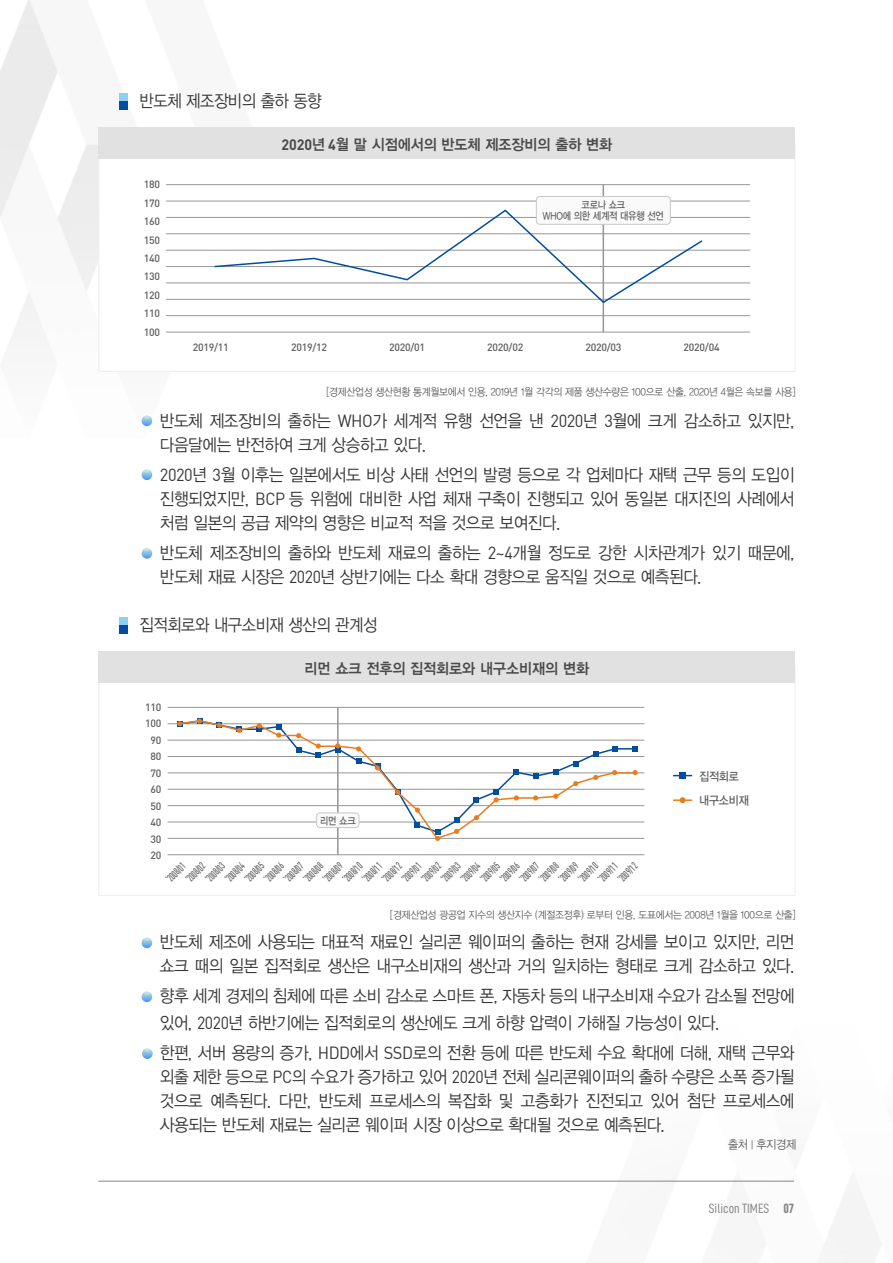
<style>
.page{position:relative;width:893px;height:1263px;background:#fff}
.page>*{position:absolute;margin:0;border:0;box-sizing:border-box;transform-origin:0 0}
.t1{font:17.25px/24px "YDVYGO Std 12";letter-spacing:-.025em;color:#363636;scale:.92 1}
.t2{font:17.25px "YDVYGO Std 12";letter-spacing:-.025em;color:#363636;scale:.9 1}
.t3{font:15px "YDVYGO Std 14";letter-spacing:-.005em;color:#4a4a4b;scale:.95 1}
.t4{font:13.5px "D DIN Condensed";color:#858586}
.t5{font:12px/24.3px "YDVYGO Std 13";letter-spacing:-.025em;color:#5e5e5f;scale:.92 1}
.t6{font:12px "YDVYGO Std 12";letter-spacing:-.025em;color:#5e5e5f;scale:.92 1}
.t7{font:500 condensed 10.5px "DIN Pro";color:#5e5e5f;scale:.86 1}
.t8{font:10.5px "YDVYGO Std 12";letter-spacing:-.025em;color:#5e5e5f;scale:.92 1}
.t9{font:500 10.5px/16.5px "DIN";letter-spacing:-.025em;color:#5e5e5f;text-align:center}
.t10{font:10.5px/11.4px "YDVYGO Std 13";letter-spacing:-.025em;color:#5e5e5f;text-align:center;scale:.86 1}
.s1{font-family:"DIN";font-weight:700}
.s2{font-family:"DIN"}
.s3{font-size:10.5px}
.s4{font-family:"D DIN Condensed Bold"}
</style>
<div class="page">
<hr style="left:98px;top:1181px;width:696px;height:1px;background:#858586">
<div style="left:98px;top:142px;width:697px;height:230px;background:#fff;border:1px solid #eeeeef"></div>
<div style="left:99px;top:128px;width:696px;height:31px;background:#e1e1e1"></div>
<svg style="left:142px;top:415px;width:10px;height:11px"></svg>
<svg style="left:142px;top:469px;width:10px;height:11px"></svg>
<svg style="left:142px;top:548px;width:10px;height:11px"></svg>
<div style="left:119px;top:93px;width:9px;height:9px;background:#8cd2f0"></div>
<div style="left:119px;top:102px;width:9px;height:8px;background:#014da1"></div>
<div style="left:98px;top:666px;width:697px;height:230px;background:#fff;border:1px solid #eeeeef"></div>
<div style="left:99px;top:652px;width:696px;height:31px;background:#e1e1e1"></div>
<svg style="left:142px;top:937px;width:10px;height:11px"></svg>
<svg style="left:142px;top:991px;width:10px;height:11px"></svg>
<svg style="left:142px;top:1048px;width:11px;height:11px"></svg>
<div style="left:119px;top:617px;width:9px;height:9px;background:#8cd2f0"></div>
<div style="left:119px;top:626px;width:9px;height:8px;background:#014da1"></div>
<svg style="left:674px;top:773px;width:18px;height:6px"></svg>
<svg style="left:674px;top:797px;width:18px;height:6px"></svg>
<hr style="left:168px;top:854px;width:476px;height:1px;background:#969696">
<hr style="left:168px;top:822px;width:476px;height:1px;background:#969696">
<hr style="left:168px;top:838px;width:476px;height:1px;background:#969696">
<hr style="left:168px;top:805px;width:476px;height:1px;background:#969696">
<hr style="left:168px;top:789px;width:476px;height:1px;background:#969696">
<hr style="left:168px;top:756px;width:476px;height:1px;background:#969696">
<hr style="left:168px;top:773px;width:476px;height:1px;background:#969696">
<hr style="left:168px;top:740px;width:476px;height:1px;background:#969696">
<hr style="left:168px;top:723px;width:476px;height:1px;background:#969696">
<hr style="left:168px;top:707px;width:476px;height:1px;background:#969696">
<hr style="left:337px;top:707px;width:2px;height:148px;background:#969696">
<svg style="left:178px;top:719px;width:459px;height:121px"></svg>
<svg style="left:177px;top:721px;width:5px;height:5px"></svg>
<svg style="left:197px;top:718px;width:5px;height:6px"></svg>
<svg style="left:217px;top:723px;width:5px;height:5px"></svg>
<svg style="left:237px;top:726px;width:5px;height:7px"></svg>
<svg style="left:257px;top:723px;width:5px;height:9px"></svg>
<svg style="left:276px;top:724px;width:5px;height:14px"></svg>
<svg style="left:296px;top:733px;width:5px;height:5px"></svg>
<svg style="left:316px;top:743px;width:5px;height:15px"></svg>
<svg style="left:335px;top:743px;width:5px;height:9px"></svg>
<svg style="left:356px;top:746px;width:5px;height:5px"></svg>
<svg style="left:375px;top:763px;width:5px;height:7px"></svg>
<svg style="left:395px;top:789px;width:5px;height:6px"></svg>
<svg style="left:415px;top:807px;width:5px;height:6px"></svg>
<svg style="left:435px;top:829px;width:5px;height:12px"></svg>
<svg style="left:454px;top:829px;width:5px;height:5px"></svg>
<svg style="left:474px;top:815px;width:5px;height:5px"></svg>
<svg style="left:494px;top:790px;width:5px;height:12px"></svg>
<svg style="left:514px;top:795px;width:5px;height:5px"></svg>
<svg style="left:533px;top:795px;width:5px;height:5px"></svg>
<svg style="left:553px;top:794px;width:5px;height:5px"></svg>
<svg style="left:573px;top:781px;width:5px;height:5px"></svg>
<svg style="left:593px;top:775px;width:5px;height:5px"></svg>
<svg style="left:612px;top:770px;width:5px;height:5px"></svg>
<svg style="left:633px;top:770px;width:5px;height:5px"></svg>
<hr style="left:166px;top:332px;width:584px;height:1px;background:#969696">
<hr style="left:166px;top:299px;width:584px;height:1px;background:#969696">
<hr style="left:166px;top:315px;width:584px;height:1px;background:#969696">
<hr style="left:166px;top:283px;width:584px;height:1px;background:#969696">
<hr style="left:166px;top:266px;width:584px;height:1px;background:#969696">
<hr style="left:166px;top:234px;width:584px;height:1px;background:#969696">
<hr style="left:166px;top:250px;width:584px;height:1px;background:#969696">
<hr style="left:166px;top:217px;width:584px;height:1px;background:#969696">
<hr style="left:166px;top:201px;width:584px;height:1px;background:#969696">
<hr style="left:166px;top:184px;width:584px;height:1px;background:#969696">
<hr style="left:603px;top:185px;width:1px;height:147px;background:#969696">
<svg style="left:214px;top:209px;width:490px;height:95px"></svg>
<div style="left:536px;top:196px;width:134px;height:28px;background:#fafafa;border-radius:3px"></div>
<div style="left:536px;top:196px;width:135px;height:29px;border:1px solid #c8c8c9;border-radius:3px"></div>
<p class="t2" style="left:140px;top:92px;width:204px">반도체 제조장비의 출하 동향</p>
<p class="t9" style="left:144px;top:175px;width:18px;line-height:18.5px;text-align:justify">180<br>170<br>160<br>150<br>140<br>130<br>120<br>110<br>100</p>
<p class="t3" style="left:281px;top:137px;width:350px"><span class="s1">2020</span>년 <span class="s1">4</span>월 말 시점에서의 반도체 제조장비의 출하 변화</p>
<p class="t10" style="left:543px;top:199px;width:142px">코로나 쇼크<br>WHO에 의한 세계적 대유행 선언</p>
<p class="t9" style="left:193px;top:339px;width:37px">2019/11</p>
<p class="t9" style="left:291px;top:339px;width:37px">2019/12</p>
<p class="t9" style="left:389px;top:339px;width:37px">2020/01</p>
<p class="t9" style="left:487px;top:339px;width:37px">2020/02</p>
<p class="t9" style="left:585px;top:339px;width:37px">2020/03</p>
<p class="t9" style="left:684px;top:339px;width:37px">2020/04</p>
<p class="t8" style="left:326px;top:386px;width:512px">[경제산업성 생산현황 통계월보에서 인용, 2019년 1월 각각의 제품 생산수량은 100으로 산출, 2020년 4월은 속보를 사용]</p>
<p class="t1" style="left:160px;top:409px;width:691px">반도체 제조장비의 출하는 <span class="s2">WHO</span>가 세계적 유행 선언을 낸 <span class="s2">2020</span>년 <span class="s2">3</span>월에 크게 감소하고 있지만, 다음달에는 반전하여 크게 상승하고 있다.</p>
<p class="t1" style="left:160px;top:463px;width:691px;text-align:justify"><span class="s2">2020</span>년 <span class="s2">3</span>월 이후는 일본에서도 비상 사태 선언의 발령 등으로 각 업체마다 재택 근무 등의 도입이 진행되었지만, <span class="s2">BCP</span> 등 위험에 대비한 사업 체재 구축이 진행되고 있어 동일본 대지진의 사례에서 처럼 일본의 공급 제약의 영향은 비교적 적을 것으로 보여진다.</p>
<p class="t1" style="left:160px;top:541px;width:691px">반도체 제조장비의 출하와 반도체 재료의 출하는 <span class="s2">2~4</span>개월 정도로 강한 시차관계가 있기 때문에, 반도체 재료 시장은 <span class="s2">2020</span>년 상반기에는 다소 확대 경향으로 움직일 것으로 예측된다.</p>
<p class="t2" style="left:140px;top:616px;width:266px">집적회로와 내구소비재 생산의 관계성</p>
<p class="t9" style="left:145px;top:698px;width:18px">110<br>100<br>90<br>80<br>70<br>60<br>50<br>40<br>30<br>20</p>
<p class="t3" style="left:305px;top:661px;width:301px">리먼 쇼크 전후의 집적회로와 내구소비재의 변화</p>
<p class="t10" style="left:320px;top:815px;width:43px">리먼 쇼크</p>
<p class="t7" style="left:162px;top:875px;width:29px;rotate:-46deg">‘2008/01</p>
<p class="t7" style="left:182px;top:875px;width:29px;rotate:-46deg">‘2008/02</p>
<p class="t7" style="left:201px;top:875px;width:29px;rotate:-46deg">‘2008/03</p>
<p class="t7" style="left:221px;top:875px;width:29px;rotate:-46deg">‘2008/04</p>
<p class="t7" style="left:241px;top:875px;width:29px;rotate:-46deg">‘2008/05</p>
<p class="t7" style="left:260px;top:875px;width:29px;rotate:-46deg">‘2008/06</p>
<p class="t7" style="left:280px;top:875px;width:29px;rotate:-46deg">‘2008/07</p>
<p class="t7" style="left:300px;top:875px;width:29px;rotate:-46deg">‘2008/08</p>
<p class="t7" style="left:319px;top:875px;width:29px;rotate:-46deg">‘2008/09</p>
<p class="t7" style="left:339px;top:875px;width:29px;rotate:-46deg">‘2008/10</p>
<p class="t7" style="left:359px;top:875px;width:29px;rotate:-46deg">‘2008/11</p>
<p class="t7" style="left:378px;top:875px;width:29px;rotate:-46deg">‘2008/12</p>
<p class="t7" style="left:398px;top:875px;width:29px;rotate:-46deg">‘2009/01</p>
<p class="t7" style="left:418px;top:875px;width:29px;rotate:-46deg">‘2009/02</p>
<p class="t7" style="left:437px;top:875px;width:29px;rotate:-46deg">‘2009/03</p>
<p class="t7" style="left:457px;top:875px;width:29px;rotate:-46deg">‘2009/04</p>
<p class="t7" style="left:476px;top:875px;width:29px;rotate:-46deg">‘2009/05</p>
<p class="t7" style="left:496px;top:875px;width:29px;rotate:-46deg">‘2009/06</p>
<p class="t7" style="left:516px;top:875px;width:29px;rotate:-46deg">‘2009/07</p>
<p class="t7" style="left:535px;top:875px;width:29px;rotate:-46deg">‘2009/08</p>
<p class="t7" style="left:555px;top:875px;width:29px;rotate:-46deg">‘2009/09</p>
<p class="t7" style="left:575px;top:875px;width:29px;rotate:-46deg">‘2009/10</p>
<p class="t7" style="left:594px;top:875px;width:29px;rotate:-46deg">‘2009/11</p>
<p class="t7" style="left:614px;top:875px;width:29px;rotate:-46deg">‘2009/12</p>
<p class="t5" style="left:699px;top:764px;width:55px">집적회로 내구소비재</p>
<p class="t8" style="left:390px;top:909px;width:442px">[경제산업성 광공업 지수의 생산지수 (계절조정후) 로부터 인용, 도표에서는 2008년 1월을 100으로 산출]</p>
<p class="t1" style="left:160px;top:930px;width:691px">반도체 제조에 사용되는 대표적 재료인 실리콘 웨이퍼의 출하는 현재 강세를 보이고 있지만, 리먼 쇼크 때의 일본 집적회로 생산은 내구소비재의 생산과 거의 일치하는 형태로 크게 감소하고 있다.</p>
<p class="t1" style="left:160px;top:983px;width:691px;line-height:27px">향후 세계 경제의 침체에 따른 소비 감소로 스마트 폰, 자동차 등의 내구소비재 수요가 감소될 전망에 있어, <span class="s2">2020</span>년 하반기에는 집적회로의 생산에도 크게 하향 압력이 가해질 가능성이 있다.</p>
<p class="t1" style="left:160px;top:1041px;width:691px;text-align:justify">한편, 서버 용량의 증가, <span class="s2">HDD</span>에서 <span class="s2">SSD</span>로의 전환 등에 따른 반도체 수요 확대에 더해, 재택 근무와 외출 제한 등으로 <span class="s2">PC</span>의 수요가 증가하고 있어 <span class="s2">2020</span>년 전체 실리콘웨이퍼의 출하 수량은 소폭 증가될 것으로 예측된다. 다만, 반도체 프로세스의 복잡화 및 고층화가 진전되고 있어 첨단 프로세스에 사용되는 반도체 재료는 실리콘 웨이퍼 시장 이상으로 확대될 것으로 예측된다.</p>
<p class="t6" style="left:728px;top:1138px;width:76px">출처<span class="s3">｜</span>후지경제</p>
<p class="t4" style="left:709px;top:1201px;width:87px">Silicon TIMES <span class="s4">07</span></p>
</div>
